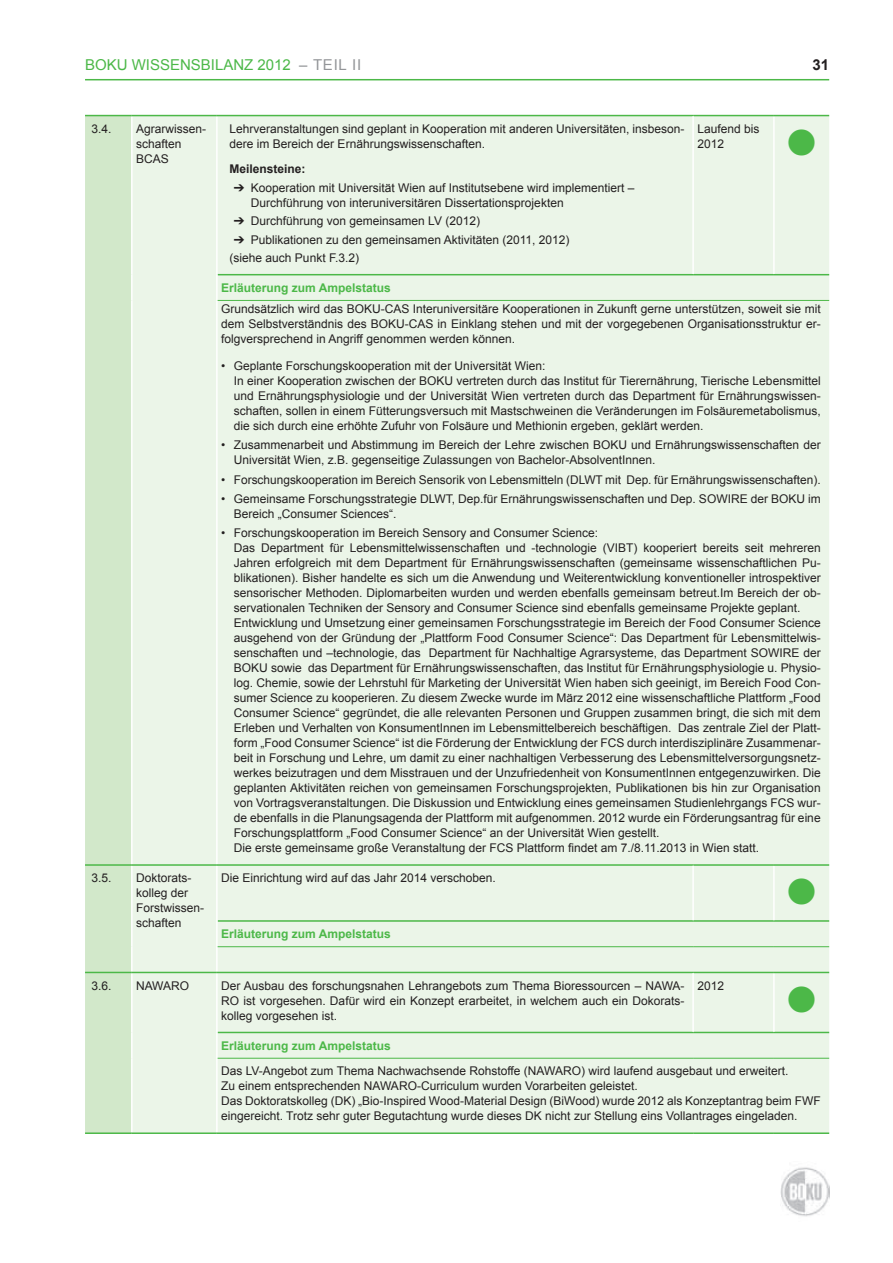
<style>
.page{position:relative;width:893px;height:1263px;background:#fff}
.page>*{position:absolute;margin:0;border:0;box-sizing:border-box;transform-origin:0 0}
.t1{font:45px "Wingdings";color:#4cb848}
.t2{font:15px "Arial";color:#4cb848}
.t3{font:700 15px "Arial";color:#231f20}
.t4{font:12px/15px "Arial";color:#231f20}
.t5{font:700 12px "Arial";color:#4cb848}
.t6{font:700 12px "Arial";color:#231f20}
.s1{color:#939598}
</style>
<div class="page">
<hr style="left:85px;top:79px;width:744px;height:1px;background:#4cb848">
<img style="left:780px;top:1167px;width:49px;height:50px">
<div style="left:85px;top:116px;width:46px;height:1016px;background:#d2e8ca"></div>
<div style="left:133px;top:116px;width:696px;height:1016px;background:#ebf5e8"></div>
<hr style="left:218px;top:274px;width:475px;height:1px;background:#4cb848">
<hr style="left:693px;top:274px;width:81px;height:1px;background:#4cb848">
<hr style="left:774px;top:274px;width:55px;height:1px;background:#4cb848">
<hr style="left:218px;top:920px;width:475px;height:2px;background:#4cb848">
<hr style="left:693px;top:920px;width:81px;height:2px;background:#4cb848">
<hr style="left:774px;top:920px;width:55px;height:2px;background:#4cb848">
<hr style="left:218px;top:1032px;width:475px;height:1px;background:#4cb848">
<hr style="left:693px;top:1032px;width:81px;height:1px;background:#4cb848">
<hr style="left:774px;top:1032px;width:55px;height:1px;background:#4cb848">
<hr style="left:216px;top:116px;width:2px;height:159px;background:#fff">
<hr style="left:773px;top:116px;width:2px;height:158px;background:#fff">
<hr style="left:216px;top:275px;width:2px;height:25px;background:#fff">
<hr style="left:216px;top:300px;width:2px;height:564px;background:#fff">
<hr style="left:216px;top:866px;width:2px;height:55px;background:#fff">
<hr style="left:773px;top:866px;width:2px;height:54px;background:#fff">
<hr style="left:216px;top:921px;width:2px;height:26px;background:#fff">
<hr style="left:216px;top:947px;width:2px;height:25px;background:#fff">
<hr style="left:216px;top:973px;width:2px;height:59px;background:#fff">
<hr style="left:773px;top:973px;width:2px;height:59px;background:#fff">
<hr style="left:216px;top:1032px;width:2px;height:26px;background:#fff">
<hr style="left:216px;top:1058px;width:2px;height:74px;background:#fff">
<hr style="left:85px;top:115px;width:47px;height:1px;background:#4cb848">
<hr style="left:132px;top:115px;width:85px;height:1px;background:#4cb848">
<hr style="left:217px;top:115px;width:476px;height:1px;background:#4cb848">
<hr style="left:693px;top:115px;width:81px;height:1px;background:#4cb848">
<hr style="left:774px;top:115px;width:55px;height:1px;background:#4cb848">
<hr style="left:85px;top:864px;width:47px;height:2px;background:#4cb848">
<hr style="left:132px;top:864px;width:85px;height:2px;background:#4cb848">
<hr style="left:217px;top:864px;width:476px;height:2px;background:#4cb848">
<hr style="left:693px;top:864px;width:81px;height:2px;background:#4cb848">
<hr style="left:774px;top:864px;width:55px;height:2px;background:#4cb848">
<hr style="left:85px;top:972px;width:47px;height:1px;background:#4cb848">
<hr style="left:132px;top:972px;width:85px;height:1px;background:#4cb848">
<hr style="left:217px;top:972px;width:476px;height:1px;background:#4cb848">
<hr style="left:693px;top:972px;width:81px;height:1px;background:#4cb848">
<hr style="left:774px;top:972px;width:55px;height:1px;background:#4cb848">
<hr style="left:85px;top:1132px;width:47px;height:2px;background:#4cb848">
<hr style="left:132px;top:1132px;width:85px;height:2px;background:#4cb848">
<hr style="left:217px;top:1132px;width:476px;height:2px;background:#4cb848">
<hr style="left:693px;top:1132px;width:81px;height:2px;background:#4cb848">
<hr style="left:774px;top:1132px;width:55px;height:2px;background:#4cb848">
<hr style="left:218px;top:300px;width:475px;height:1px;background:#4cb848">
<hr style="left:693px;top:300px;width:81px;height:1px;background:#4cb848">
<hr style="left:774px;top:300px;width:55px;height:1px;background:#4cb848">
<hr style="left:218px;top:946px;width:475px;height:1px;background:#4cb848">
<hr style="left:693px;top:946px;width:81px;height:1px;background:#4cb848">
<hr style="left:774px;top:946px;width:55px;height:1px;background:#4cb848">
<hr style="left:218px;top:1058px;width:475px;height:1px;background:#4cb848">
<hr style="left:693px;top:1058px;width:81px;height:1px;background:#4cb848">
<hr style="left:774px;top:1058px;width:55px;height:1px;background:#4cb848">
<hr style="left:692px;top:116px;width:2px;height:158px;background:#fff">
<hr style="left:692px;top:866px;width:2px;height:54px;background:#fff">
<hr style="left:692px;top:973px;width:2px;height:59px;background:#fff">
<p class="t2" style="left:85px;top:55px;width:278px">BOKU WISSENSBILANZ 2012 <span class="s1">– TEIL II</span></p>
<p class="t3" style="left:812px;top:55px;width:18px">31</p>
<p class="t4" style="left:91px;top:121px;width:22px">3.4.</p>
<p class="t4" style="left:136px;top:121px;width:72px">Agrarwissen&shy;schaften<br>BCAS</p>
<p class="t4" style="left:230px;top:121px;width:456px">Lehrveranstaltungen sind geplant in Kooperation mit anderen Universitäten, insbeson&shy;dere im Bereich der Ernährungswissenschaften.</p>
<p class="t6" style="left:230px;top:161px;width:78px">Meilensteine:</p>
<p class="t4" style="left:251px;top:180px;width:385px;text-indent:-17px">➔ Kooperation mit Universität Wien auf Institutsebene wird implementiert –<br>Durchführung von interuniversitären Dissertationsprojekten</p>
<p class="t4" style="left:234px;top:213px;width:248px">➔ Durchführung von gemeinsamen LV (2012)</p>
<p class="t4" style="left:230px;top:230px;width:341px;line-height:18.5px;text-indent:4px">➔ Publikationen zu den gemeinsamen Aktivitäten (2011, 2012) (siehe auch Punkt F.3.2)</p>
<p class="t4" style="left:697px;top:121px;width:64px">Laufend bis<br>2012</p>
<h1 class="t1" style="left:785px;top:118px;width:35px">●</h1>
<p class="t5" style="left:221px;top:280px;width:171px">Erläuterung zum Ampelstatus</p>
<p class="t4" style="left:221px;top:302px;width:601px;text-align:justify">Grundsätzlich wird das BOKU-CAS Interuniversitäre Kooperationen in Zukunft gerne unterstützen, soweit sie mit dem Selbstverständnis des BOKU-CAS in Einklang stehen und mit der vorgegebenen Organisationsstruktur er&shy;folgversprechend in Angriff genommen werden können.</p>
<p class="t4" style="left:234px;top:359px;width:588px;text-indent:-13px">• Geplante Forschungskooperation mit der Universität Wien:<br>In einer Kooperation zwischen der BOKU vertreten durch das Institut für Tierernährung, Tierische Lebensmittel und Ernährungsphysiologie und der Universität Wien vertreten durch das Department für Ernährungswissen&shy;schaften, sollen in einem Fütterungsversuch mit Mastschweinen die Veränderungen im Folsäuremetabolismus, die sich durch eine erhöhte Zufuhr von Folsäure und Methionin ergeben, geklärt werden.</p>
<p class="t4" style="left:234px;top:438px;width:588px;text-indent:-13px">• Zusammenarbeit und Abstimmung im Bereich der Lehre zwischen BOKU und Ernährungswissenschaften der<br>Universität Wien, z.B. gegenseitige Zulassungen von Bachelor-AbsolventInnen.</p>
<p class="t4" style="left:221px;top:472px;width:601px">• Forschungskooperation im Bereich Sensorik von Lebensmitteln (DLWT mit Dep. für Ernährungswissenschaften).</p>
<p class="t4" style="left:234px;top:491px;width:588px;text-indent:-13px">• Gemeinsame Forschungsstrategie DLWT, Dep.für Ernährungswissenschaften und Dep. SOWIRE der BOKU im<br>Bereich „Consumer Sciences“.</p>
<p class="t4" style="left:234px;top:526px;width:588px;text-indent:-13px">• Forschungskooperation im Bereich Sensory and Consumer Science:<br>Das Department für Lebensmittelwissenschaften und -technologie (VIBT) kooperiert bereits seit mehreren Jahren erfolgreich mit dem Department für Ernährungswissenschaften (gemeinsame wissenschaftlichen Pu&shy;blikationen). Bisher handelte es sich um die Anwendung und Weiterentwicklung konventioneller introspektiver sensorischer Methoden. Diplomarbeiten wurden und werden ebenfalls gemeinsam betreut.Im Bereich der ob&shy;servationalen Techniken der Sensory and Consumer Science sind ebenfalls gemeinsame Projekte geplant.<br>Entwicklung und Umsetzung einer gemeinsamen Forschungsstrategie im Bereich der Food Consumer Science ausgehend von der Gründung der „Plattform Food Consumer Science“: Das Department für Lebensmittelwis&shy;senschaften und –technologie, das Department für Nachhaltige Agrarsysteme, das Department SOWIRE der BOKU sowie das Department für Ernährungswissenschaften, das Institut für Ernährungsphysiologie u. Physio&shy;log. Chemie, sowie der Lehrstuhl für Marketing der Universität Wien haben sich geeinigt, im Bereich Food Con&shy;sumer Science zu kooperieren. Zu diesem Zwecke wurde im März 2012 eine wissenschaftliche Plattform „Food Consumer Science“ gegründet, die alle relevanten Personen und Gruppen zusammen bringt, die sich mit dem Erleben und Verhalten von KonsumentInnen im Lebensmittelbereich beschäftigen. Das zentrale Ziel der Platt&shy;form „Food Consumer Science“ ist die Förderung der Entwicklung der FCS durch interdisziplinäre Zusammenar&shy;beit in Forschung und Lehre, um damit zu einer nachhaltigen Verbesserung des Lebensmittelversorgungsnetz&shy;werkes beizutragen und dem Misstrauen und der Unzufriedenheit von KonsumentInnen entgegenzuwirken. Die geplanten Aktivitäten reichen von gemeinsamen Forschungsprojekten, Publikationen bis hin zur Organisation von Vortragsveranstaltungen. Die Diskussion und Entwicklung eines gemeinsamen Studienlehrgangs FCS wur&shy;de ebenfalls in die Planungsagenda der Plattform mit aufgenommen. 2012 wurde ein Förderungsantrag für eine Forschungsplattform „Food Consumer Science“ an der Universität Wien gestellt.<br>Die erste gemeinsame große Veranstaltung der FCS Plattform findet am 7./8.11.2013 in Wien statt.</p>
<p class="t4" style="left:91px;top:871px;width:22px">3.5.</p>
<p class="t4" style="left:136px;top:871px;width:70px">Doktorats&shy;kolleg der<br>Forstwissen&shy;schaften</p>
<p class="t4" style="left:221px;top:871px;width:276px">Die Einrichtung wird auf das Jahr 2014 verschoben.</p>
<h1 class="t1" style="left:785px;top:868px;width:35px">●</h1>
<p class="t5" style="left:221px;top:926px;width:171px">Erläuterung zum Ampelstatus</p>
<p class="t4" style="left:91px;top:978px;width:22px">3.6.</p>
<p class="t4" style="left:136px;top:978px;width:55px">NAWARO</p>
<p class="t4" style="left:221px;top:978px;width:465px;text-align:justify">Der Ausbau des forschungsnahen Lehrangebots zum Thema Bioressourcen – NAWA-RO ist vorgesehen. Dafür wird ein Konzept erarbeitet, in welchem auch ein Dokorats&shy;kolleg vorgesehen ist.</p>
<p class="t4" style="left:697px;top:978px;width:28px">2012</p>
<h1 class="t1" style="left:785px;top:975px;width:35px">●</h1>
<p class="t5" style="left:221px;top:1037px;width:171px">Erläuterung zum Ampelstatus</p>
<p class="t4" style="left:221px;top:1064px;width:601px">Das LV-Angebot zum Thema Nachwachsende Rohstoffe (NAWARO) wird laufend ausgebaut und erweitert.<br>Zu einem entsprechenden NAWARO-Curriculum wurden Vorarbeiten geleistet.<br>Das Doktoratskolleg (DK) „Bio-Inspired Wood-Material Design (BiWood) wurde 2012 als Konzeptantrag beim FWF eingereicht. Trotz sehr guter Begutachtung wurde dieses DK nicht zur Stellung eins Vollantrages eingeladen.</p>
</div>
